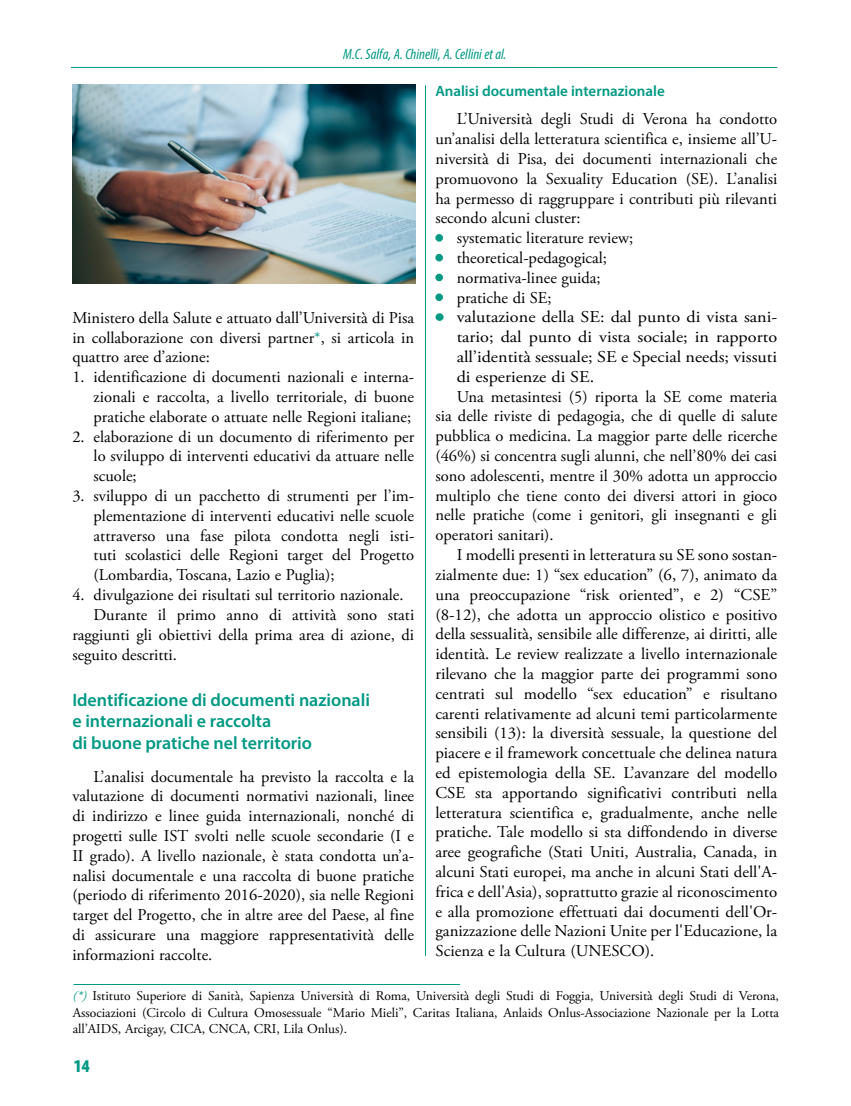
<style>
.page{position:relative;width:851px;height:1106px;background:#fff}
.page>*{position:absolute;margin:0;border:0;box-sizing:border-box;transform-origin:0 0}
.t1{font:600 18px/21.6px "Myriad Pro";color:#009984}
.t2{font:900 condensed 18px "Myriad Pro";color:#009984}
.t3{font:16.5px/19.8px "Adobe Garamond Pro";color:#000;text-align:justify}
.t4{font:16.5px "Adobe Garamond Pro";color:#000;scale:1.1 1}
.t5{font:italic condensed 15px "Myriad Pro";color:#009984}
.t6{font:600 15px "Myriad Pro";color:#009984}
.t7{font:13.5px/16.2px "Adobe Garamond Pro";color:#000;text-align:justify}
.s1{color:#009984}
.s2{font-style:italic;color:#009984}
</style>
<div class="page">
<div style="left:435px;top:234px;width:8px;height:8px;border:3px solid #009984;border-radius:50%"></div>
<div style="left:435px;top:254px;width:8px;height:7px;border:3px solid #009984;border-radius:50%"></div>
<div style="left:435px;top:274px;width:8px;height:7px;border:3px solid #009984;border-radius:50%"></div>
<div style="left:435px;top:293px;width:8px;height:8px;border:3px solid #009984;border-radius:50%"></div>
<div style="left:435px;top:313px;width:8px;height:8px;border:3px solid #009984;border-radius:50%"></div>
<hr style="left:71px;top:67px;width:706px;height:1px;background:#009984">
<hr style="left:425px;top:85px;width:1px;height:870px;background:#009984">
<hr style="left:74px;top:984px;width:386px;height:1px;background:#009984">
<img style="left:72px;top:85px;width:343px;height:198px">
<p class="t5" style="left:343px;top:45px;width:164px">M.C. Salfa, A. Chinelli, A. Cellini et al.</p>
<p class="t3" style="left:72px;top:308px;width:343px">Ministero della Salute e attuato dall’Università di Pisa in collaborazione con diversi partner<span class="s1">*</span>, si articola in quattro aree d’azione:</p>
<p class="t3" style="left:94px;top:367px;width:322px;text-indent:-21px">1. identificazione di documenti nazionali e interna&shy;zionali e raccolta, a livello territoriale, di buone pratiche elaborate o attuate nelle Regioni italiane;</p>
<p class="t3" style="left:94px;top:427px;width:322px;text-indent:-21px">2. elaborazione di un documento di riferimento per lo sviluppo di interventi educativi da attuare nelle scuole;</p>
<p class="t3" style="left:94px;top:486px;width:322px;text-indent:-21px">3. sviluppo di un pacchetto di strumenti per l’im&shy;plementazione di interventi educativi nelle scuole attraverso una fase pilota condotta negli isti&shy;tuti scolastici delle Regioni target del Progetto (Lombardia, Toscana, Lazio e Puglia);</p>
<p class="t3" style="left:72px;top:585px;width:333px">4. divulgazione dei risultati sul territorio nazionale.</p>
<p class="t3" style="left:94px;top:605px;width:322px">Durante il primo anno di attività sono stati</p>
<p class="t3" style="left:72px;top:625px;width:343px">raggiunti gli obiettivi della prima area di azione, di</p>
<p class="t3" style="left:72px;top:645px;width:106px">seguito descritti.</p>
<p class="t1" style="left:72px;top:688px;width:299px">Identificazione di documenti nazionali e internazionali e raccolta<br>di buone pratiche nel territorio</p>
<p class="t3" style="left:72px;top:767px;width:343px;text-indent:21px">L’analisi documentale ha previsto la raccolta e la valutazione di documenti normativi nazionali, linee di indirizzo e linee guida internazionali, nonché di progetti sulle IST svolti nelle scuole secondarie (I e II grado). A livello nazionale, è stata condotta un’a&shy;nalisi documentale e una raccolta di buone pratiche (periodo di riferimento 2016-2020), sia nelle Regioni target del Progetto, che in altre aree del Paese, al fine di assicurare una maggiore rappresentatività delle informazioni raccolte.</p>
<p class="t6" style="left:435px;top:81px;width:231px">Analisi documentale internazionale</p>
<p class="t3" style="left:435px;top:110px;width:343px;text-indent:21px">L’Università degli Studi di Verona ha condotto un’analisi della letteratura scientifica e, insieme all’U&shy;niversità di Pisa, dei documenti internazionali che promuovono la Sexuality Education (SE). L’analisi ha permesso di raggruppare i contributi più rilevanti secondo alcuni cluster:</p>
<p class="t3" style="left:435px;top:228px;width:199px"><span class="s1">•</span> systematic literature review;</p>
<p class="t3" style="left:435px;top:248px;width:173px"><span class="s1">•</span> theoretical-pedagogical;</p>
<p class="t3" style="left:435px;top:268px;width:167px"><span class="s1">•</span> normativa-linee guida;</p>
<p class="t3" style="left:435px;top:288px;width:118px"><span class="s1">•</span> pratiche di SE;</p>
<p class="t4" style="left:435px;top:307px;width:312px"><span class="s1">•</span> valutazione della SE: dal punto di vista sani-</p>
<p class="t4" style="left:456px;top:327px;width:293px">tario; dal punto di vista sociale; in rapporto</p>
<p class="t4" style="left:456px;top:347px;width:293px">all’identità sessuale; SE e Special needs; vissuti</p>
<p class="t4" style="left:456px;top:367px;width:127px">di esperienze di SE.</p>
<p class="t3" style="left:456px;top:387px;width:322px">Una metasintesi (5) riporta la SE come materia</p>
<p class="t3" style="left:435px;top:407px;width:343px">sia delle riviste di pedagogia, che di quelle di salute</p>
<p class="t3" style="left:435px;top:426px;width:343px">pubblica o medicina. La maggior parte delle ricerche</p>
<p class="t3" style="left:435px;top:446px;width:343px">(46%) si concentra sugli alunni, che nell’80% dei casi</p>
<p class="t3" style="left:435px;top:466px;width:343px">sono adolescenti, mentre il 30% adotta un approccio</p>
<p class="t3" style="left:435px;top:486px;width:343px">multiplo che tiene conto dei diversi attori in gioco</p>
<p class="t3" style="left:435px;top:506px;width:343px">nelle pratiche (come i genitori, gli insegnanti e gli</p>
<p class="t3" style="left:435px;top:525px;width:120px">operatori sanitari).</p>
<p class="t3" style="left:456px;top:545px;width:322px">I modelli presenti in letteratura su SE sono sostan-</p>
<p class="t3" style="left:435px;top:565px;width:343px">zialmente due: 1) “sex education” (6, 7), animato da</p>
<p class="t3" style="left:435px;top:585px;width:343px">una preoccupazione “risk oriented”, e 2) “CSE”</p>
<p class="t3" style="left:435px;top:605px;width:343px">(8-12), che adotta un approccio olistico e positivo</p>
<p class="t3" style="left:435px;top:624px;width:343px">della sessualità, sensibile alle differenze, ai diritti, alle</p>
<p class="t3" style="left:435px;top:644px;width:343px">identità. Le review realizzate a livello internazionale</p>
<p class="t3" style="left:435px;top:664px;width:343px">rilevano che la maggior parte dei programmi sono</p>
<p class="t3" style="left:435px;top:684px;width:343px">centrati sul modello “sex education” e risultano</p>
<p class="t3" style="left:435px;top:704px;width:343px">carenti relativamente ad alcuni temi particolarmente</p>
<p class="t3" style="left:435px;top:723px;width:343px">sensibili (13): la diversità sessuale, la questione del</p>
<p class="t3" style="left:435px;top:743px;width:343px">piacere e il framework concettuale che delinea natura</p>
<p class="t3" style="left:435px;top:763px;width:343px">ed epistemologia della SE. L’avanzare del modello</p>
<p class="t3" style="left:435px;top:783px;width:343px">CSE sta apportando significativi contributi nella</p>
<p class="t3" style="left:435px;top:803px;width:343px">letteratura scientifica e, gradualmente, anche nelle</p>
<p class="t3" style="left:435px;top:822px;width:343px">pratiche. Tale modello si sta diffondendo in diverse</p>
<p class="t3" style="left:435px;top:842px;width:343px">aree geografiche (Stati Uniti, Australia, Canada, in</p>
<p class="t3" style="left:435px;top:862px;width:343px">alcuni Stati europei, ma anche in alcuni Stati dell'A-</p>
<p class="t3" style="left:435px;top:882px;width:343px">frica e dell'Asia), soprattutto grazie al riconoscimento</p>
<p class="t3" style="left:435px;top:902px;width:343px">e alla promozione effettuati dai documenti dell'Or-</p>
<p class="t3" style="left:435px;top:921px;width:343px">ganizzazione delle Nazioni Unite per l'Educazione, la</p>
<p class="t3" style="left:435px;top:941px;width:220px">Scienza e la Cultura (UNESCO).</p>
<p class="t7" style="left:73px;top:988px;width:707px"><span class="s2">(*)</span> Istituto Superiore di Sanità, Sapienza Università di Roma, Università degli Studi di Foggia, Università degli Studi di Verona, Associazioni (Circolo di Cultura Omosessuale “Mario Mieli”, Caritas Italiana, Anlaids Onlus-Associazione Nazionale per la Lotta all’AIDS, Arcigay, CICA, CNCA, CRI, Lila Onlus).</p>
<p class="t2" style="left:74px;top:1055px;width:17px">14</p>
</div>
